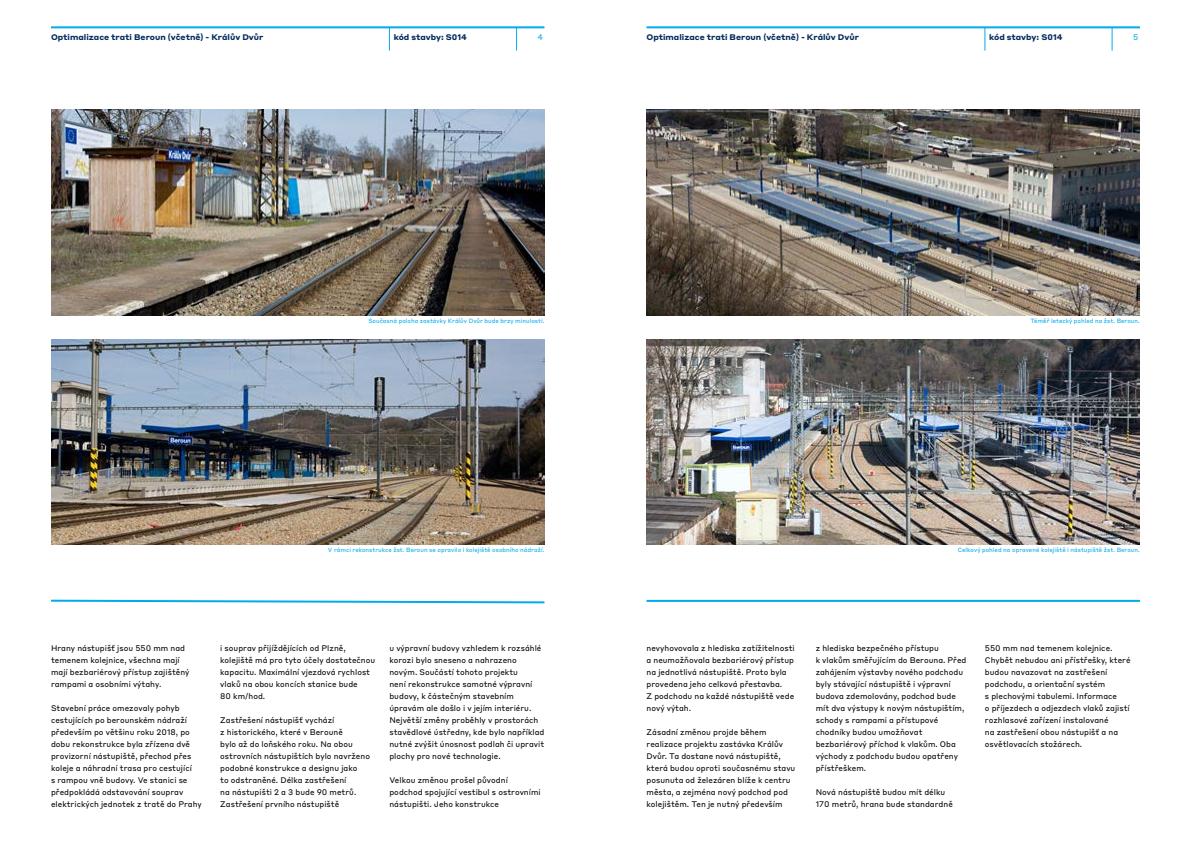
<style>
.page{position:relative;width:1191px;height:842px;background:#fff}
.page>*{position:absolute;margin:0;border:0;box-sizing:border-box;transform-origin:0 0}
.t1{font:8px/12px "Styrene B";color:#000}
.t2{font:700 8px "Styrene A";color:#002a5c}
.t3{font:8px "Styrene B";color:#00abea}
.t4{font:6px "Styrene B";color:#00abea}
</style>
<div class="page">
<hr style="left:646px;top:600px;width:494px;height:2px;background:#00abea">
<img style="left:51px;top:110px;width:493px;height:205px">
<svg style="left:516px;top:28px;width:1px;height:23px"></svg>
<svg style="left:1111px;top:28px;width:1px;height:23px"></svg>
<svg style="left:389px;top:28px;width:1px;height:23px"></svg>
<svg style="left:984px;top:28px;width:1px;height:23px"></svg>
<hr style="left:51px;top:26px;width:493px;height:2px;background:#00abea">
<hr style="left:646px;top:26px;width:494px;height:2px;background:#00abea">
<svg style="left:51px;top:599px;width:494px;height:5px"></svg>
<img style="left:51px;top:339px;width:493px;height:206px">
<img style="left:646px;top:110px;width:494px;height:205px">
<img style="left:646px;top:339px;width:494px;height:206px">
<p class="t2" style="left:51px;top:30px;width:214px">Optimalizace trati Beroun (včetně) - Králův Dvůr</p>
<p class="t2" style="left:394px;top:30px;width:75px">kód stavby: S014</p>
<p class="t3" style="left:537px;top:31px;width:7px">4</p>
<p class="t2" style="left:646px;top:30px;width:214px">Optimalizace trati Beroun (včetně) - Králův Dvůr</p>
<p class="t2" style="left:989px;top:30px;width:75px">kód stavby: S014</p>
<p class="t3" style="left:1133px;top:31px;width:7px">5</p>
<p class="t4" style="left:368px;top:316px;width:177px">Současná poloha zastávky Králův Dvůr bude brzy minulostí.</p>
<p class="t4" style="left:328px;top:545px;width:218px">V rámci rekonstrukce žst. Beroun se opravilo i kolejiště osobního nádraží.</p>
<p class="t1" style="left:51px;top:642px;width:140px">Hrany nástupišť jsou 550 mm nad temenem kolejnice, všechna mají mají bezbariérový přístup zajištěný rampami a osobními výtahy.</p>
<p class="t1" style="left:51px;top:702px;width:152px">Stavební práce omezovaly pohyb cestujících po berounském nádraží především po většinu roku 2018, po dobu rekonstrukce byla zřízena dvě provizorní nástupiště, přechod přes koleje a náhradní trasa pro cestující<br>s rampou vně budovy. Ve stanici se předpokládá odstavování souprav elektrických jednotek z tratě do Prahy</p>
<p class="t1" style="left:220px;top:642px;width:156px">i souprav přijíždějících od Plzně, kolejiště má pro tyto účely dostatečnou kapacitu. Maximální vjezdová rychlost vlaků na obou koncích stanice bude<br>80 km/hod.</p>
<p class="t1" style="left:220px;top:714px;width:151px">Zastřešení nástupišť vychází<br>z historického, které v Berouně<br>bylo až do loňského roku. Na obou ostrovních nástupištích bylo navrženo podobné konstrukce a designu jako<br>to odstraněné. Délka zastřešení<br>na nástupišti 2 a 3 bude 90 metrů.<br>Zastřešení prvního nástupiště</p>
<p class="t1" style="left:389px;top:642px;width:156px">u výpravní budovy vzhledem k rozsáhlé korozi bylo sneseno a nahrazeno novým. Součástí tohoto projektu<br>není rekonstrukce samotné výpravní budovy, k částečným stavebním úpravám ale došlo i v jejím interiéru.<br>Největší změny proběhly v prostorách stavědlové ústředny, kde bylo například nutné zvýšit únosnost podlah či upravit plochy pro nové technologie.</p>
<p class="t1" style="left:389px;top:774px;width:153px">Velkou změnou prošel původní podchod spojující vestibul s ostrovními nástupišti. Jeho konstrukce</p>
<p class="t4" style="left:1030px;top:316px;width:111px">Téměř letecký pohled na žst. Beroun.</p>
<p class="t4" style="left:957px;top:545px;width:184px">Celkový pohled na opravené kolejiště i nástupiště žst. Beroun.</p>
<p class="t1" style="left:646px;top:642px;width:150px">nevyhovovala z hlediska zatížitelnosti a neumožňovala bezbariérový přístup na jednotlivá nástupiště. Proto byla provedena jeho celková přestavba.<br>Z podchodu na každé nástupiště vede nový výtah.</p>
<p class="t1" style="left:646px;top:726px;width:150px">Zásadní změnou projde během realizace projektu zastávka Králův Dvůr. Ta dostane nová nástupiště, která budou oproti současnému stavu posunuta od železáren blíže k centru města, a zejména nový podchod pod kolejištěm. Ten je nutný především</p>
<p class="t1" style="left:815px;top:642px;width:152px">z hlediska bezpečného přístupu<br>k vlakům směřujícím do Berouna. Před zahájením výstavby nového podchodu byly stávající nástupiště i výpravní budova zdemolovány, podchod bude mít dva výstupy k novým nástupištím, schody s rampami a přístupové chodníky budou umožňovat bezbariérový příchod k vlakům. Oba východy z podchodu budou opatřeny přístřeškem.</p>
<p class="t1" style="left:815px;top:786px;width:139px">Nová nástupiště budou mít délku<br>170 metrů, hrana bude standardně</p>
<p class="t1" style="left:985px;top:642px;width:147px">550 mm nad temenem kolejnice.<br>Chybět nebudou ani přístřešky, které budou navazovat na zastřešení podchodu, a orientační systém<br>s plechovými tabulemi. Informace<br>o příjezdech a odjezdech vlaků zajistí rozhlasové zařízení instalované<br>na zastřešení obou nástupišť a na osvětlovacích stožárech.</p>
</div>
